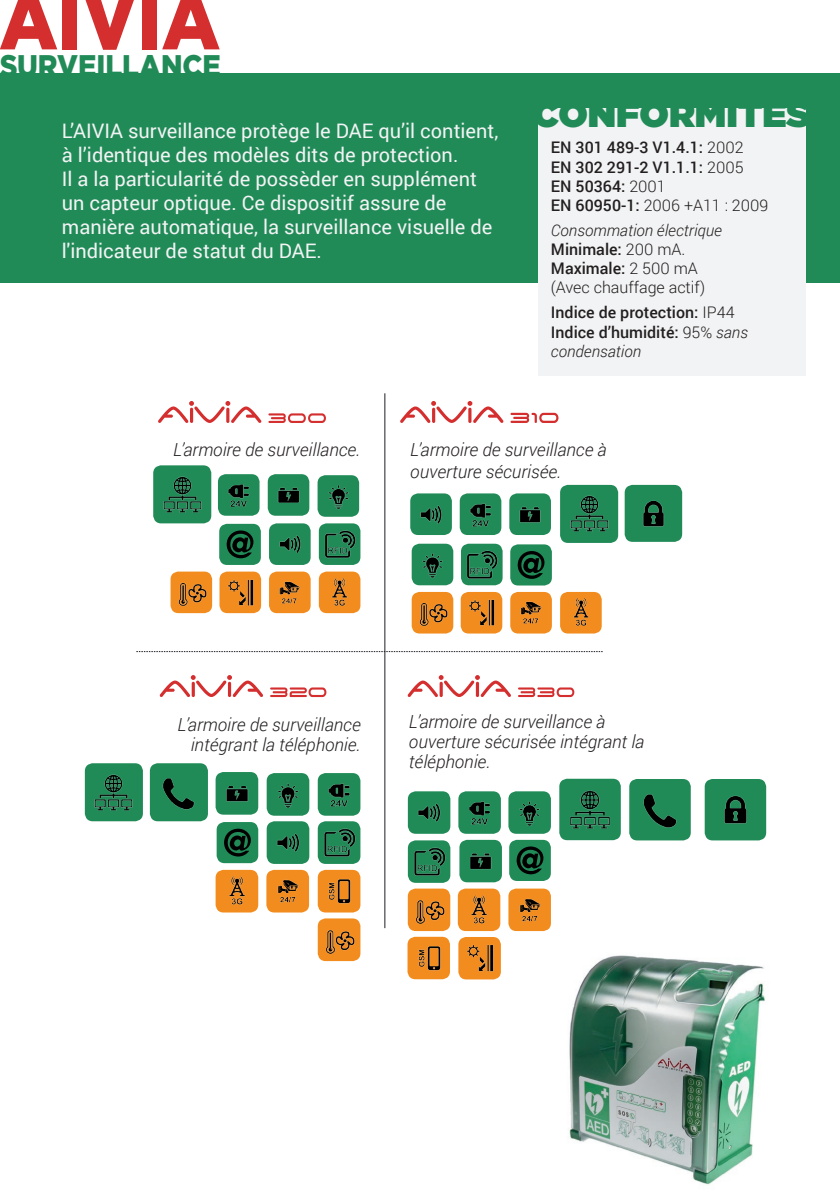
<style>
.page{position:relative;width:840px;height:1191px;background:#fff}
.page>*{position:absolute;margin:0;border:0;box-sizing:border-box;transform-origin:0 0}
.t1{font:900 83.6px "Gotham";color:#d42e2e;scale:.88 1}
.t2{font:900 36.2px "Gotham";color:#218b58}
.t3{font:900 31.2px "Gotham";color:#218b58;scale:.88 1}
.t4{font:20px/24px "Roboto";color:#f2f3f4}
.t5{font:italic 300 18px/20px "Roboto";color:#231f20}
.t6{font:500 16px/19.2px "Roboto";color:#231f20}
.t7{font:300 16px/19.2px "Roboto";color:#231f20}
.s1{font-weight:300}
.s2{font-style:italic}
.s3{font-weight:500}
.s4{font-weight:300;font-style:italic}
</style>
<div class="page">
<img style="left:153px;top:465px;width:58px;height:58px">
<img style="left:560px;top:485px;width:57px;height:58px">
<img style="left:85px;top:763px;width:58px;height:58px">
<img style="left:559px;top:778px;width:61px;height:62px">
<img style="left:269px;top:523px;width:41px;height:42px">
<img style="left:266px;top:821px;width:43px;height:43px">
<img style="left:407px;top:791px;width:43px;height:42px">
<img style="left:410px;top:493px;width:41px;height:42px">
<img style="left:218px;top:474px;width:41px;height:42px">
<img style="left:317px;top:773px;width:43px;height:42px">
<img style="left:458px;top:791px;width:42px;height:42px">
<img style="left:459px;top:493px;width:42px;height:42px">
<img style="left:267px;top:474px;width:42px;height:42px">
<img style="left:215px;top:772px;width:43px;height:42px">
<img style="left:459px;top:840px;width:42px;height:42px">
<img style="left:509px;top:493px;width:41px;height:42px">
<img style="left:170px;top:571px;width:42px;height:42px">
<img style="left:317px;top:918px;width:43px;height:43px">
<img style="left:407px;top:888px;width:43px;height:43px">
<img style="left:411px;top:592px;width:42px;height:41px">
<div style="left:269px;top:571px;width:41px;height:42px;background:#f38c1e;border-radius:8px"></div>
<img style="left:270px;top:573px;width:39px;height:38px">
<div style="left:266px;top:870px;width:43px;height:42px;background:#f38c1e;border-radius:8px"></div>
<img style="left:268px;top:871px;width:39px;height:39px">
<div style="left:508px;top:888px;width:42px;height:43px;background:#f38c1e;border-radius:8px"></div>
<img style="left:510px;top:890px;width:39px;height:39px">
<svg style="left:510px;top:592px;width:41px;height:41px"></svg>
<img style="left:511px;top:593px;width:39px;height:39px">
<div style="left:624px;top:485px;width:57px;height:57px;background:#218b58;border-radius:8px"></div>
<img style="left:626px;top:487px;width:38px;height:53px">
<div style="left:704px;top:779px;width:61px;height:61px;background:#218b58;border-radius:8px"></div>
<img style="left:706px;top:781px;width:41px;height:57px">
<img style="left:318px;top:523px;width:42px;height:42px">
<img style="left:317px;top:821px;width:43px;height:43px">
<img style="left:407px;top:840px;width:43px;height:43px">
<img style="left:461px;top:544px;width:41px;height:41px">
<div style="left:219px;top:571px;width:42px;height:42px;background:#f38c1e;border-radius:8px"></div>
<img style="left:221px;top:573px;width:38px;height:38px">
<div style="left:460px;top:592px;width:42px;height:41px;background:#f38c1e;border-radius:8px"></div>
<img style="left:462px;top:593px;width:38px;height:39px">
<div style="left:458px;top:937px;width:42px;height:42px;background:#f38c1e;border-radius:8px"></div>
<img style="left:460px;top:938px;width:39px;height:39px">
<img style="left:317px;top:475px;width:42px;height:42px">
<img style="left:266px;top:773px;width:43px;height:42px">
<img style="left:508px;top:791px;width:42px;height:42px">
<img style="left:411px;top:544px;width:42px;height:41px">
<img style="left:150px;top:763px;width:58px;height:58px">
<img style="left:629px;top:779px;width:61px;height:61px">
<div style="left:317px;top:870px;width:43px;height:42px;background:#f38c1e;border-radius:8px"></div>
<img style="left:319px;top:871px;width:39px;height:39px">
<div style="left:407px;top:936px;width:43px;height:43px;background:#f38c1e;border-radius:8px"></div>
<img style="left:409px;top:938px;width:39px;height:39px">
<hr style="left:384px;top:393px;width:1px;height:535px;background:#1e1f25">
<svg style="left:136px;top:651px;width:466px;height:1px"></svg>
<div style="left:0;top:73px;width:839px;height:210px;background:#218b58"></div>
<img style="left:318px;top:571px;width:42px;height:42px">
<img style="left:215px;top:870px;width:43px;height:42px">
<img style="left:457px;top:888px;width:43px;height:43px">
<img style="left:560px;top:592px;width:41px;height:41px">
<div style="left:537px;top:108px;width:268px;height:267px;background:#f2f3f4"></div>
<svg style="left:400px;top:401px;width:103px;height:22px"></svg>
<hr style="left:468px;top:408px;width:3px;height:15px;background:#d42e2e;border-radius:2px">
<svg style="left:158px;top:401px;width:103px;height:22px"></svg>
<hr style="left:226px;top:408px;width:3px;height:15px;background:#d42e2e;border-radius:2px">
<svg style="left:159px;top:675px;width:104px;height:22px"></svg>
<hr style="left:228px;top:682px;width:3px;height:15px;background:#d42e2e;border-radius:2px">
<svg style="left:407px;top:675px;width:104px;height:22px"></svg>
<svg style="left:475px;top:682px;width:4px;height:15px"></svg>
<img style="left:569px;top:955px;width:196px;height:230px">
<svg style="left:510px;top:413px;width:48px;height:10px"></svg>
<svg style="left:268px;top:413px;width:58px;height:10px"></svg>
<svg style="left:270px;top:687px;width:56px;height:10px"></svg>
<svg style="left:518px;top:687px;width:56px;height:10px"></svg>
<div style="left:510px;top:544px;width:41px;height:41px;background:#218b58;border-radius:8px"></div>
<svg style="left:517px;top:551px;width:27px;height:28px"></svg>
<div style="left:219px;top:524px;width:42px;height:41px;background:#218b58;border-radius:8px"></div>
<svg style="left:226px;top:530px;width:27px;height:28px"></svg>
<div style="left:216px;top:822px;width:42px;height:41px;background:#218b58;border-radius:8px"></div>
<svg style="left:224px;top:828px;width:27px;height:28px"></svg>
<div style="left:509px;top:840px;width:41px;height:41px;background:#218b58;border-radius:8px"></div>
<svg style="left:516px;top:846px;width:27px;height:28px"></svg>
<h1 class="t1" style="left:-1px;top:-38px;width:252px">AIVIA</h1>
<h3 class="t3" style="left:-1px;top:44px;width:253px">SURVEILLANCE</h3>
<p class="t4" style="left:62px;top:118px;width:438px">L’AIVIA surveillance protège le DAE qu’il contient, à l’identique des modèles dits de protection.<br>Il a la particularité de possèder en supplément un capteur optique. Ce dispositif assure de manière automatique, la surveillance visuelle de l'indicateur de statut du DAE.</p>
<h2 class="t2" style="left:532px;top:88px;width:279px">CONFORMITÉS</h2>
<p class="t6" style="left:550px;top:137px;width:219px">EN 301 489-3 V1.4.1: <span class="s1">2002<br></span>EN 302 291-2 V1.1.1: <span class="s1">2005<br></span>EN 50364: <span class="s1">2001<br></span>EN 60950-1: <span class="s1">2006 +A11 : 2009</span></p>
<p class="t7" style="left:550px;top:220px;width:172px"><span class="s2">Consommation électrique<br></span><span class="s3">Minimale:</span> 200 mA.<br><span class="s3">Maximale:</span> 2 500 mA (Avec chauffage actif)</p>
<p class="t6" style="left:550px;top:302px;width:198px">Indice de protection: <span class="s1">IP44<br></span>Indice d’humidité: <span class="s1">95%</span> <span class="s4">sans condensation</span></p>
<p class="t5" style="left:173px;top:439px;width:189px">L’armoire de surveillance.</p>
<p class="t5" style="left:410px;top:438px;width:198px;line-height:21.6px">L’armoire de surveillance à ouverture sécurisée.</p>
<p class="t5" style="left:177px;top:713px;width:184px;text-align:right">L’armoire de surveillance intégrant la téléphonie.</p>
<p class="t5" style="left:409px;top:711px;width:237px">L’armoire de surveillance à ouverture sécurisée intégrant la téléphonie.</p>
</div>
